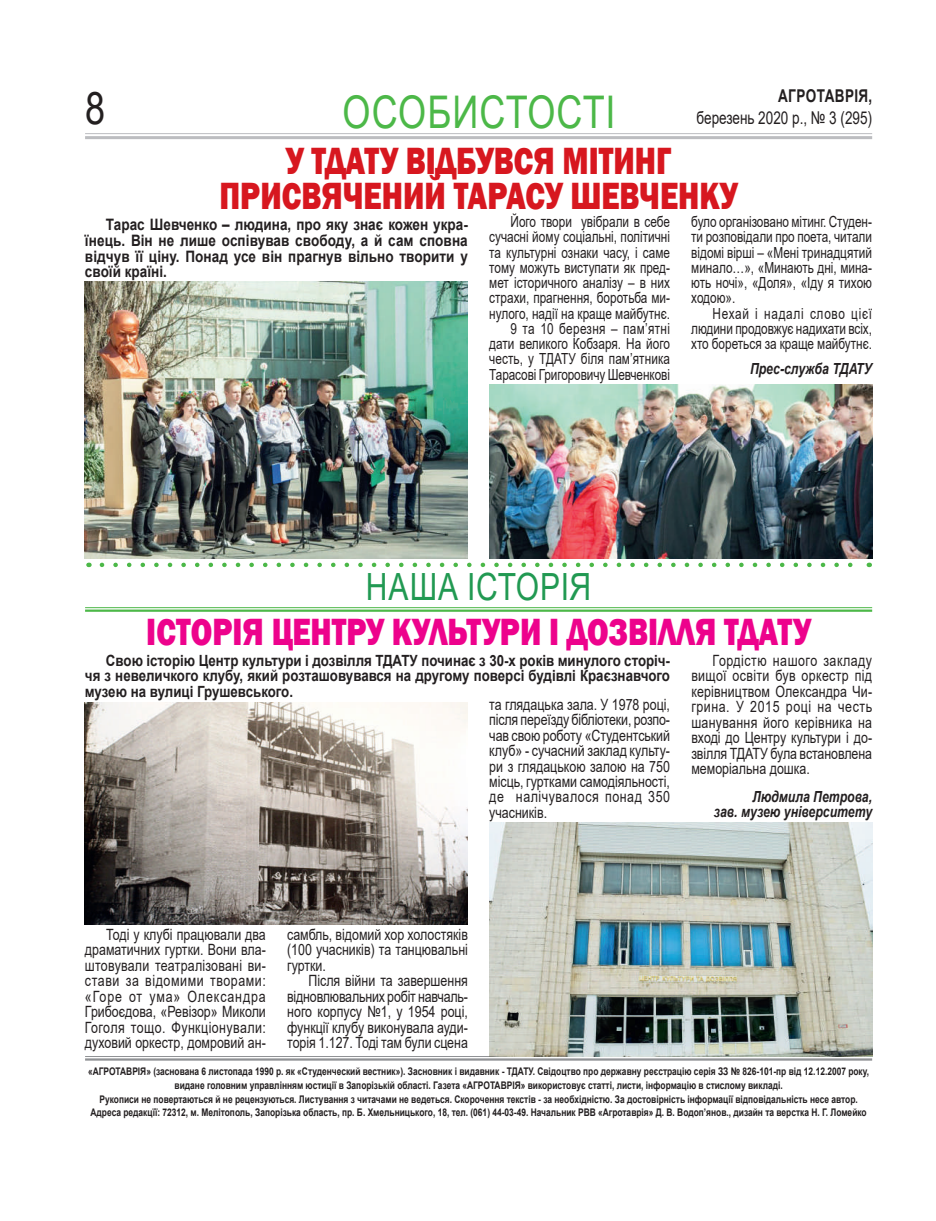
<style>
.page{position:relative;width:936px;height:1221px;background:#fff}
.page>*{position:absolute;margin:0;border:0;box-sizing:border-box;transform-origin:0 0}
.t1{font:45px "Arial";letter-spacing:.025em;color:#4cb848;scale:.8 1}
.t2{font:45px "Arial";color:#231f20;scale:.8 1}
.t3{font:800 39px/34.5px "Franklin Gothic";color:#d7171f;text-align:center;scale:.8 1}
.t4{font:800 39px "Franklin Gothic";color:#ed028c;scale:.8 1}
.t5{font:37.5px "Arial";letter-spacing:.02em;color:#219952;scale:.8 1}
.t6{font:18px "Arial";color:#231f20;scale:.8 1}
.t7{font:700 18px "Arial";color:#231f20;scale:.8 1}
.t8{font:17.7px "Arial";color:#231f20;scale:.77 1}
.t9{font:700 17.7px "Arial";letter-spacing:.02em;color:#231f20;scale:.77 1}
.t10{font:700 15.75px/15.6px "Arial";letter-spacing:.005em;color:#231f20;text-align:justify;scale:.86 1}
.t11{font:15.6px/15.5px "Arial";color:#231f20;text-align:justify;scale:.8 1}
.t12{font:700 15.45px/15.5px "Arial";color:#231f20;text-align:justify;scale:.86 1}
.t13{font:15.3px/15.3px "Arial";color:#231f20;text-align:justify;scale:.77 1}
.t14{font:italic 700 15.3px/15.3px "Arial";color:#231f20;text-align:right;scale:.8 1}
.t15{font:700 10.5px/13.5px "Arial";color:#231f20;text-align:center;scale:.8 1}
</style>
<div class="page">
<hr style="left:85px;top:133px;width:787px;height:1px;background:#bcbdc0">
<hr style="left:85px;top:136px;width:787px;height:3px;background:#bcbdc0">
<hr style="left:85px;top:1056px;width:787px;height:1px;background:#8f9194">
<hr style="left:85px;top:1058px;width:787px;height:2px;background:#8f9194">
<svg style="left:102px;top:562px;width:751px;height:5px"></svg>
<img style="left:85px;top:282px;width:383px;height:276px">
<img style="left:85px;top:702px;width:383px;height:222px">
<hr style="left:85px;top:607px;width:787px;height:1px;background:#4cb848">
<hr style="left:85px;top:609px;width:787px;height:2px;background:#4cb848">
<img style="left:489px;top:384px;width:383px;height:174px">
<img style="left:489px;top:822px;width:383px;height:234px">
<h1 class="t2" style="left:85px;top:77px;width:27px">8</h1>
<h1 class="t1" style="left:342px;top:81px;width:342px">ОСОБИСТОСТІ</h1>
<p class="t9" style="left:778px;top:83px;width:123px">АГРОТАВРІЯ,</p>
<p class="t8" style="left:696px;top:106px;width:229px">березень 2020 р., № 3 (295)</p>
<p class="t7" style="left:776px;top:86px;width:121px">АГРОТАВРІЯ,</p>
<p class="t6" style="left:695px;top:107px;width:222px">квітень 2017 р., № 3 (277)</p>
<h2 class="t3" style="left:219px;top:144px;width:649px">У ТДАТУ ВІДБУВСЯ МІТИНГ<br>ПРИСВЯЧЕНИЙ ТАРАСУ ШЕВЧЕНКУ</h2>
<p class="t10" style="left:85px;top:217px;width:447px;text-indent:21px">Тарас Шевченко – людина, про яку знає кожен укра&shy;їнець. Він не лише оспівував свободу, а й сам сповна відчув її ціну. Понад усе він прагнув вільно творити у своїй країні.</p>
<p class="t13" style="left:489px;top:214px;width:236px;text-align:right">Його твори увібрали в себе сучасні йому соціальні, політичні та культурні ознаки часу, і саме тому можуть виступати як пред&shy;мет історичного аналізу – в них страхи, прагнення, боротьба ми&shy;нулого, надії на краще майбутнє.<br>9 та 10 березня – пам’ятні дати великого Кобзаря. На його честь, у ТДАТУ біля пам’ятника<br>Тарасові Григоровичу Шевченкові</p>
<p class="t13" style="left:691px;top:214px;width:236px">було організовано мітинг. Студен&shy;ти розповідали про поета, читали відомі вірші – «Мені тринадцятий минало…», «Минають дні, мина&shy;ють ночі», «Доля», «Іду я тихою ходою».</p>
<p class="t13" style="left:691px;top:305px;width:236px;text-indent:21px">Нехай і надалі слово цієї людини продовжує надихати всіх, хто бореться за краще майбутнє.</p>
<p class="t14" style="left:750px;top:361px;width:154px">Прес-служба ТДАТУ</p>
<h3 class="t5" style="left:366px;top:560px;width:283px">НАША ІСТОРІЯ</h3>
<h2 class="t4" style="left:146px;top:607px;width:832px">ІСТОРІЯ ЦЕНТРУ КУЛЬТУРИ І ДОЗВІЛЛЯ ТДАТУ</h2>
<p class="t12" style="left:85px;top:652px;width:681px;text-indent:21px">Свою історію Центр культури і дозвілля ТДАТУ починає з 30-х років минулого сторіч&shy;чя з невеличкого клубу, який розташовувався на другому поверсі будівлі Краєзнавчого музею на вулиці Грушевського.</p>
<p class="t11" style="left:489px;top:696px;width:227px">та глядацька зала. У 1978 році, після переїзду бібліотеки, розпо&shy;чав свою роботу «Студентський клуб» - сучасний заклад культу&shy;ри з глядацькою залою на 750 місць, гуртками самодіяльності, де налічувалося понад 350 учасників.</p>
<p class="t11" style="left:691px;top:652px;width:227px;text-indent:21px">Гордістю нашого закладу вищої освіти був оркестр під керівництвом Олександра Чи&shy;грина. У 2015 році на честь шанування його керівника на вході до Центру культури і до&shy;звілля ТДАТУ була встановлена меморіальна дошка.</p>
<p class="t14" style="left:713px;top:789px;width:199px">Людмила Петрова,<br>зав. музею університету</p>
<p class="t11" style="left:85px;top:926px;width:228px;text-indent:21px">Тоді у клубі працювали два драматичних гуртки. Вони вла&shy;штовували театралізовані ви&shy;стави за відомими творами: «Горе от ума» Олександра Грибоєдова, «Ревізор» Миколи Гоголя тощо. Функціонували: духовий оркестр, домровий ан-</p>
<p class="t11" style="left:287px;top:926px;width:227px">самбль, відомий хор холостяків (100 учасників) та танцювальні гуртки.</p>
<p class="t11" style="left:287px;top:973px;width:227px;text-indent:21px">Після війни та завершення відновлювальних робіт навчаль&shy;ного корпусу №1, у 1954 році, функції клубу виконувала ауди&shy;торія 1.127. Тоді там були сцена</p>
<p class="t15" style="left:88px;top:1065px;width:977px">«АГРОТАВРІЯ» (заснована 6 листопада 1990 р. як «Студенческий вестник»). Засновник і видавник - ТДАТУ. Свідоцтво про державну реєстрацію серія ЗЗ № 826-101-пр від 12.12.2007 року, видане головним управлінням юстиції в Запорізькій області. Газета «АГРОТАВРІЯ» використовує статті, листи, інформацію в стислому викладі.<br>Рукописи не повертаються й не рецензуються. Листування з читачами не ведеться. Скорочення текстів - за необхідністю. За достовірність інформації відповідальність несе автор.<br>Адреса редакцїї: 72312, м. Мелітополь, Запорізька область, пр. Б. Хмельницького, 18, тел. (061) 44-03-49. Начальник РВВ «Агротаврія» Д. В. Водоп’янов., дизайн та верстка Н. Г. Ломейко</p>
</div>
